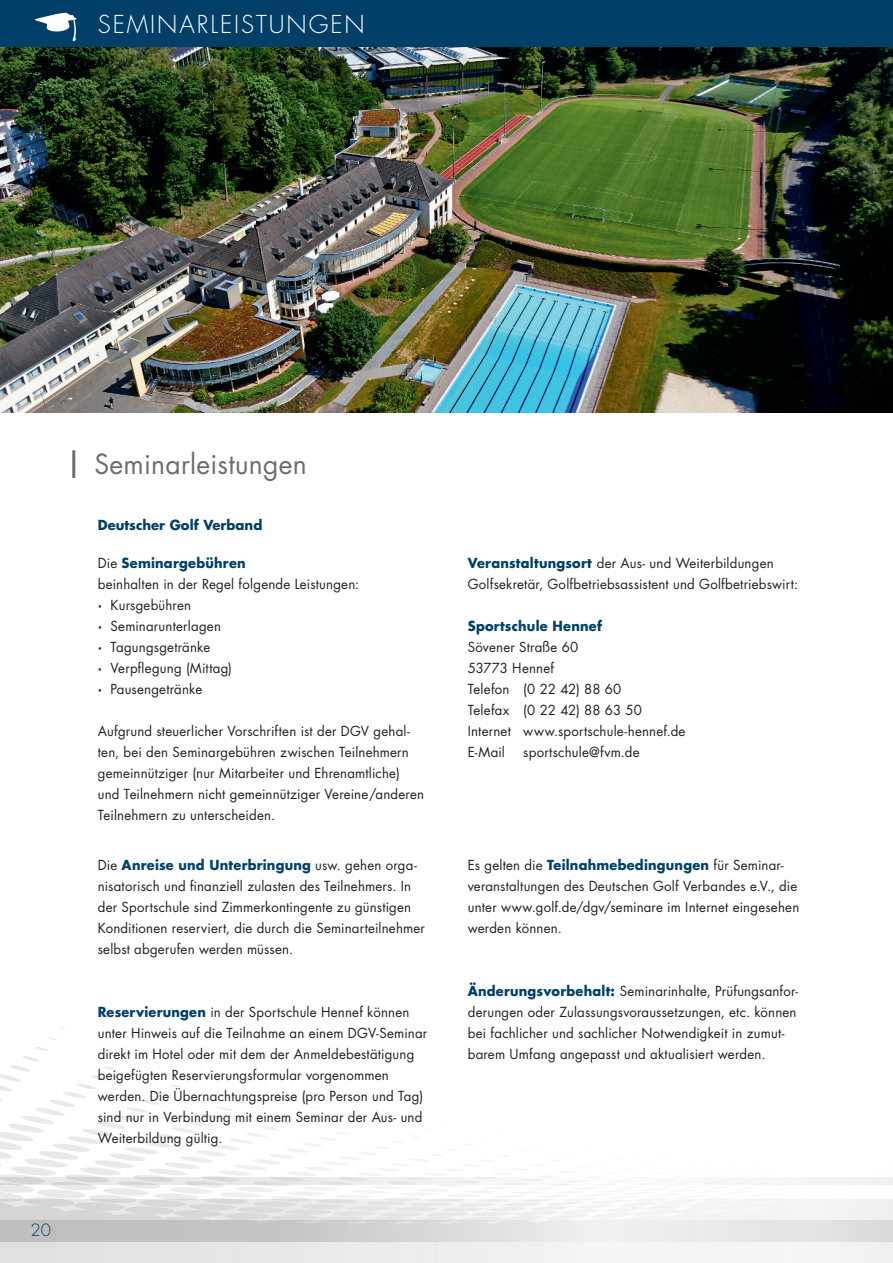
<style>
.page{position:relative;width:893px;height:1263px;background:#fff}
.page>*{position:absolute;margin:0;border:0;box-sizing:border-box;transform-origin:0 0}
.t1{font:27px "Futura LT";letter-spacing:.01em;color:#6c6d70}
.t2{font:300 24px "Futura LT";letter-spacing:.08em;color:#fff}
.t3{font:300 16.5px "Futura LT";color:#004068}
.t4{font:13.5px/21px "Futura LT";letter-spacing:.015em;color:#231f20}
.t5{font:700 13.5px "Futura LT";color:#004068}
.t6{font:700 13.5px "Futura LT";letter-spacing:.02em;color:#004068;scale:.96 1}
.s1{font-weight:700;color:#004068}
.s2{color:#004068}
</style>
<div class="page">
<svg style="left:0;top:1027px;width:541px;height:172px"></svg>
<svg style="left:0;top:1177px;width:893px;height:8px;fill:#f1f0f0"></svg>
<div style="left:0;top:1199px;width:893px;height:43px;background:linear-gradient(to right,#d8d8d8,#fbfbfb)"></div>
<svg style="left:0;top:1220px;width:893px;height:43px"></svg>
<img style="left:0;top:47px;width:893px;height:365px">
<hr style="left:72px;top:450px;width:3px;height:28px;background:#6c6d70">
<div style="left:0;top:0;width:893px;height:47px;background:#004068"></div>
<svg style="left:35px;top:13px;width:42px;height:28px"></svg>
<h2 class="t2" style="left:98px;top:10px;width:269px">SEMINARLEISTUNGEN</h2>
<p class="t3" style="left:31px;top:1220px;width:22px">20</p>
<h1 class="t1" style="left:94px;top:447px;width:214px">Seminarleistungen</h1>
<p class="t5" style="left:98px;top:515px;width:166px">Deutscher Golf Verband</p>
<p class="t4" style="left:98px;top:552px;width:263px">Die <span class="s1">Seminargebühren<br></span>beinhalten in der Regel folgende Leistungen: <span class="s2">·</span> Kursgebühren<br><span class="s2">·</span> Seminarunterlagen<br><span class="s2">·</span> Tagungsgetränke<br><span class="s2">·</span> Verpflegung (Mittag)<br><span class="s2">·</span> Pausengetränke</p>
<p class="t4" style="left:98px;top:720px;width:328px">Aufgrund steuerlicher Vorschriften ist der DGV gehal&shy;ten, bei den Seminargebühren zwischen Teilnehmern gemeinnütziger (nur Mitarbeiter und Ehrenamtliche) und Teilnehmern nicht gemeinnütziger Vereine/anderen Teilnehmern zu unterscheiden.</p>
<p class="t4" style="left:98px;top:854px;width:329px">Die <span class="s1">Anreise und Unterbringung</span> usw. gehen orga&shy;nisatorisch und finanziell zulasten des Teilnehmers. In der Sportschule sind Zimmerkontingente zu günstigen Konditionen reserviert, die durch die Seminarteilnehmer selbst abgerufen werden müssen.</p>
<p class="t4" style="left:98px;top:1001px;width:331px"><span class="s1">Reservierungen</span> in der Sportschule Hennef können unter Hinweis auf die Teilnahme an einem DGV-Seminar direkt im Hotel oder mit dem der Anmeldebestätigung beigefügten Reservierungsformular vorgenommen werden. Die Übernachtungspreise (pro Person und Tag) sind nur in Verbindung mit einem Seminar der Aus- und Weiterbildung gültig.</p>
<p class="t4" style="left:468px;top:552px;width:332px"><span class="s1">Veranstaltungsort</span> der Aus- und Weiterbildungen<br>Golfsekretär, Golfbetriebsassistent und Golfbetriebswirt:</p>
<p class="t6" style="left:468px;top:617px;width:141px">Sportschule Hennef</p>
<p class="t4" style="left:468px;top:636px;width:219px">Sövener Straße 60<br>53773 Hennef<br>Telefon (0 22 42) 88 60<br>Telefax (0 22 42) 88 63 50<br>Internet www.sportschule-hennef.de<br>E-Mail</p>
<p class="t4" style="left:523px;top:741px;width:118px">sportschule@fvm.de</p>
<p class="t4" style="left:468px;top:854px;width:333px">Es gelten die <span class="s1">Teilnahmebedingungen</span> für Seminar&shy;veranstaltungen des Deutschen Golf Verbandes e.V., die unter www.golf.de/dgv/seminare im Internet eingesehen werden können.</p>
<p class="t4" style="left:468px;top:980px;width:332px"><span class="s1">Änderungsvorbehalt:</span> Seminarinhalte, Prüfungsanfor&shy;derungen oder Zulassungsvoraussetzungen, etc. können bei fachlicher und sachlicher Notwendigkeit in zumut&shy;barem Umfang angepasst und aktualisiert werden.</p>
</div>
